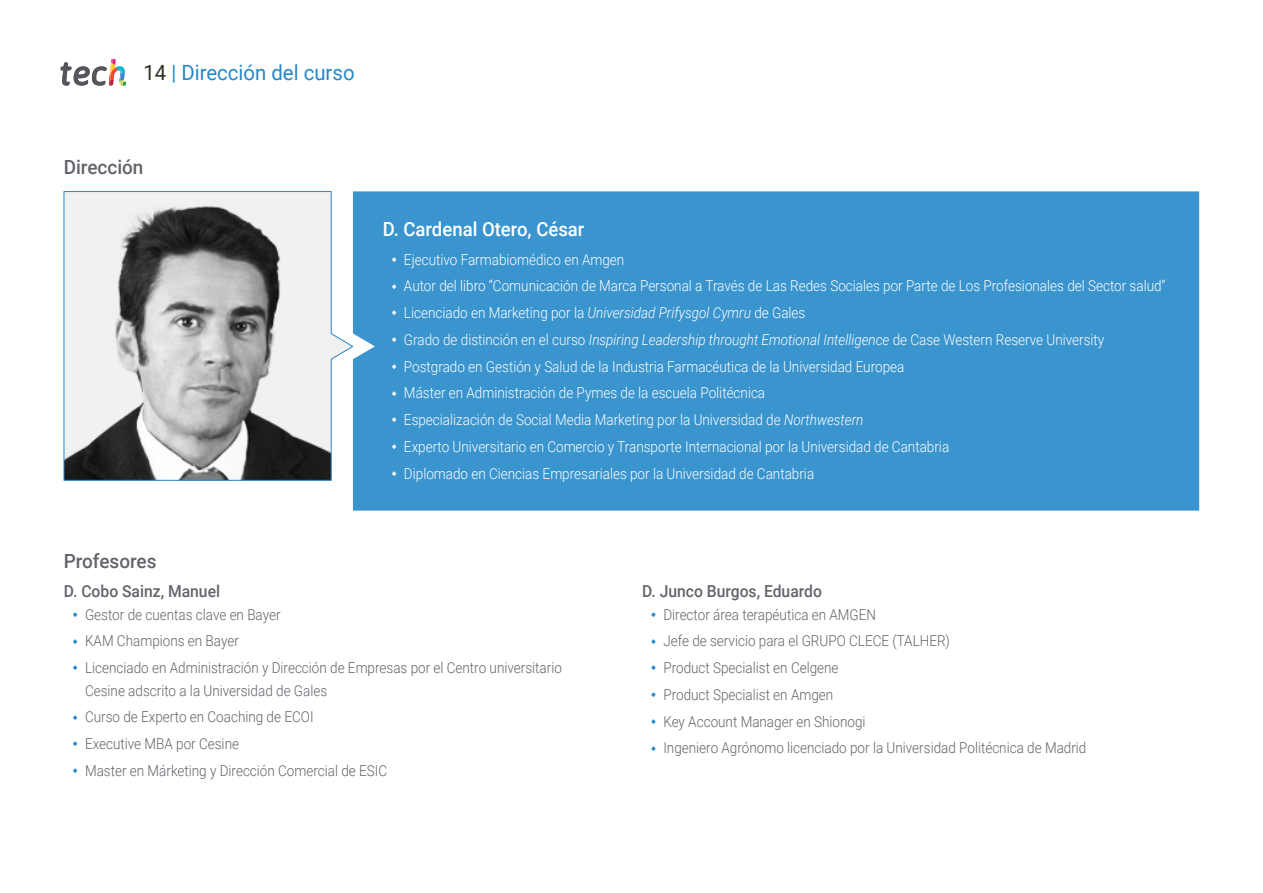
<style>
.page{position:relative;width:1263px;height:893px;background:#fff}
.page>*{position:absolute;margin:0;border:0;box-sizing:border-box;transform-origin:0 0}
.t1{font:21px "Roboto";color:#2488c9}
.t2{font:500 19.5px "Roboto";color:#fff;scale:.95 1}
.t3{font:500 19.5px "Roboto";color:#61646a}
.t4{font:500 16.5px "Roboto";color:#61646a;scale:.95 1}
.t5{font:300 15px/26.7px "Roboto";color:#fff;scale:.9 1}
.t6{font:300 15px/26.7px "Roboto";color:#61646a;scale:.9 1}
.s1{color:#312e20}
.s2{font-style:italic}
</style>
<div class="page">
<div style="left:353px;top:191px;width:846px;height:320px;background:#3a94ce"></div>
<svg style="left:64px;top:191px;width:289px;height:290px"></svg>
<svg style="left:61px;top:59px;width:65px;height:27px"></svg>
<svg style="left:392px;top:257px;width:5px;height:5px"></svg>
<svg style="left:392px;top:284px;width:5px;height:5px"></svg>
<svg style="left:392px;top:310px;width:5px;height:5px"></svg>
<svg style="left:392px;top:337px;width:5px;height:5px"></svg>
<svg style="left:392px;top:364px;width:5px;height:5px"></svg>
<svg style="left:392px;top:391px;width:5px;height:5px"></svg>
<svg style="left:392px;top:417px;width:5px;height:5px"></svg>
<svg style="left:392px;top:444px;width:5px;height:5px"></svg>
<svg style="left:392px;top:471px;width:5px;height:5px"></svg>
<h1 class="t1" style="left:144px;top:57px;width:213px"><span class="s1">14</span> | Dirección del curso</h1>
<h2 class="t3" style="left:64px;top:154px;width:81px">Dirección</h2>
<h2 class="t2" style="left:383px;top:215px;width:214px">D. Cardenal Otero, César</h2>
<p class="t5" style="left:404px;top:245px;width:848px">Ejecutivo Farmabiomédico en Amgen<br>Autor del libro “Comunicación de Marca Personal a Través de Las Redes Sociales por Parte de Los Profesionales del Sector salud” Licenciado en Marketing por la <span class="s2">Universidad Prifysgol Cymru</span> de Gales<br>Grado de distinción en el curso <span class="s2">Inspiring Leadership throught Emotional Intelligence</span> de Case Western Reserve University Postgrado en Gestión y Salud de la Industria Farmacéutica de la Universidad Europea<br>Máster en Administración de Pymes de la escuela Politécnica<br>Especialización de Social Media Marketing por la Universidad de <span class="s2">Northwestern<br></span>Experto Universitario en Comercio y Transporte Internacional por la Universidad de Cantabria<br>Diplomado en Ciencias Empresariales por la Universidad de Cantabria</p>
<h2 class="t3" style="left:64px;top:547px;width:94px">Profesores</h2>
<p class="t4" style="left:64px;top:580px;width:166px">D. Cobo Sainz, Manuel</p>
<p class="t6" style="left:85px;top:600px;width:531px">Gestor de cuentas clave en Bayer<br>KAM Champions en Bayer<br>Licenciado en Administración y Dirección de Empresas por el Centro universitario</p>
<p class="t6" style="left:85px;top:676px;width:337px">Cesine adscrito a la Universidad de Gales<br>Curso de Experto en Coaching de ECOI<br>Executive MBA por Cesine<br>Master en Márketing y Dirección Comercial de ESIC</p>
<p class="t4" style="left:642px;top:580px;width:191px">D. Junco Burgos, Eduardo</p>
<p class="t6" style="left:663px;top:600px;width:472px">Director área terapéutica en AMGEN<br>Jefe de servicio para el GRUPO CLECE (TALHER)<br>Product Specialist en Celgene<br>Product Specialist en Amgen<br>Key Account Manager en Shionogi<br>Ingeniero Agrónomo licenciado por la Universidad Politécnica de Madrid</p>
</div>
